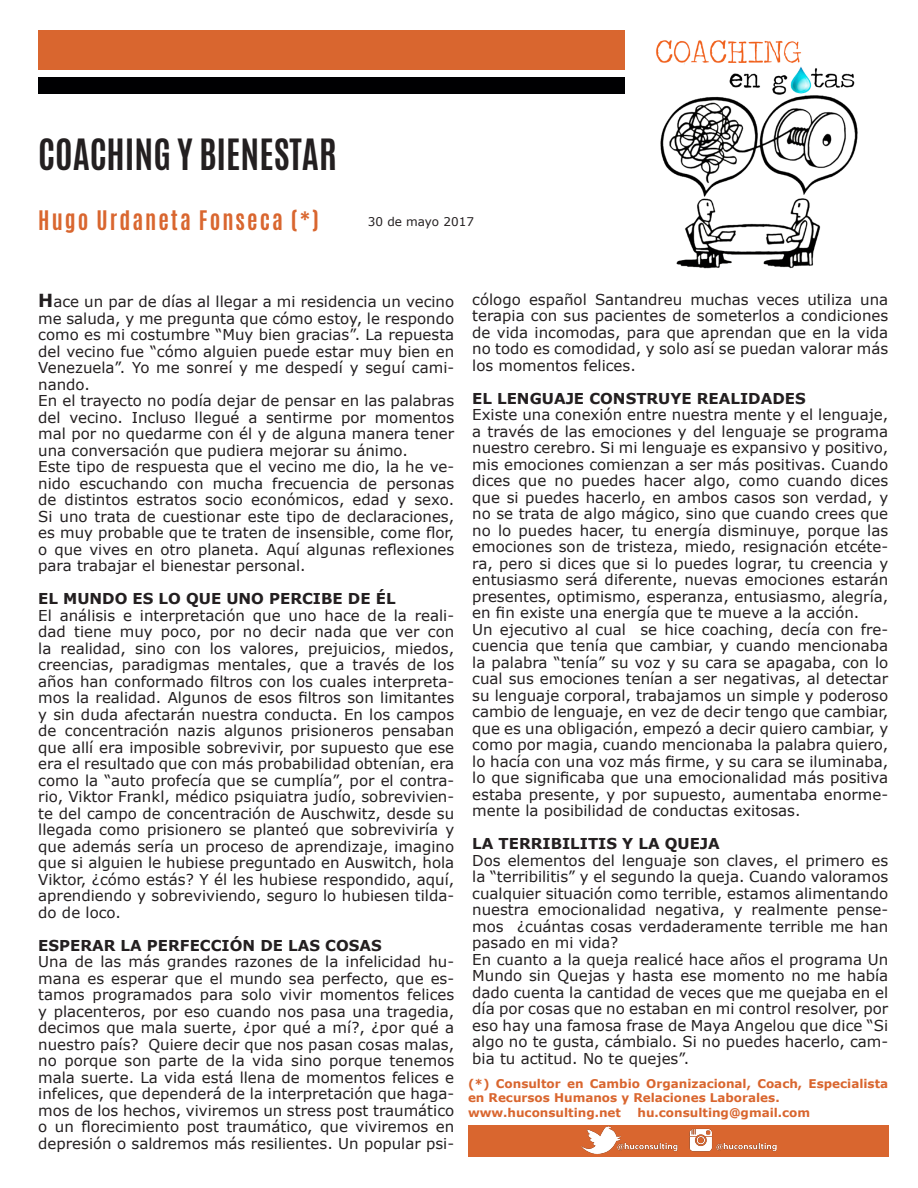
<style>
.page{position:relative;width:918px;height:1188px;background:#fff}
.page>*{position:absolute;margin:0;border:0;box-sizing:border-box;transform-origin:0 0}
.t1{font:700 36px "Antonio";color:#231f20}
.t2{font:700 22.5px "Antonio";letter-spacing:.09em;color:#d9662f}
.t3{font:15px/16.5px "Verdana";color:#231f20;text-align:justify}
.t4{font:700 15px "Verdana";color:#231f20}
.t5{font:700 12px/14.4px "Verdana";color:#d9662f}
.t6{font:12px "Verdana";color:#231f20}
.s1{font-weight:700;font-size:18px}
</style>
<div class="page">
<img style="left:656px;top:40px;width:202px;height:229px">
<div style="left:38px;top:31px;width:587px;height:39px;background:#d9662f"></div>
<div style="left:38px;top:78px;width:587px;height:16px;background:#000002"></div>
<div style="left:468px;top:1126px;width:420px;height:31px;background:#d9662f"></div>
<img style="left:581px;top:1126px;width:196px;height:28px">
<p class="t1" style="left:38px;top:128px;width:300px">COACHING Y BIENESTAR</p>
<p class="t2" style="left:38px;top:203px;width:282px">Hugo Urdaneta Fonseca (*)</p>
<p class="t6" style="left:368px;top:214px;width:108px">30 de mayo 2017</p>
<p class="t3" style="left:38px;top:293px;width:418px"><span class="s1">H</span>ace un par de días al llegar a mi residencia un vecino me saluda, y me pregunta que cómo estoy, le respondo como es mi costumbre “Muy bien gracias”. La repuesta del vecino fue “cómo alguien puede estar muy bien en Venezuela”. Yo me sonreí y me despedí y seguí cami&shy;nando.</p>
<p class="t3" style="left:38px;top:392px;width:418px">En el trayecto no podía dejar de pensar en las palabras del vecino. Incluso llegué a sentirme por momentos mal por no quedarme con él y de alguna manera tener una conversación que pudiera mejorar su ánimo.</p>
<p class="t3" style="left:38px;top:458px;width:418px">Este tipo de respuesta que el vecino me dio, la he ve&shy;nido escuchando con mucha frecuencia de personas de distintos estratos socio económicos, edad y sexo.<br>Si uno trata de cuestionar este tipo de declaraciones, es muy probable que te traten de insensible, come flor, o que vives en otro planeta. Aquí algunas reflexiones para trabajar el bienestar personal.</p>
<p class="t4" style="left:38px;top:588px;width:359px">EL MUNDO ES LO QUE UNO PERCIBE DE ÉL</p>
<p class="t3" style="left:38px;top:607px;width:418px">El análisis e interpretación que uno hace de la reali&shy;dad tiene muy poco, por no decir nada que ver con la realidad, sino con los valores, prejuicios, miedos, creencias, paradigmas mentales, que a través de los años han conformado filtros con los cuales interpreta&shy;mos la realidad. Algunos de esos filtros son limitantes y sin duda afectarán nuestra conducta. En los campos de concentración nazis algunos prisioneros pensaban que allí era imposible sobrevivir, por supuesto que ese era el resultado que con más probabilidad obtenían, era como la “auto profecía que se cumplía”, por el contra&shy;rio, Viktor Frankl, médico psiquiatra judío, sobrevivien&shy;te del campo de concentración de Auschwitz, desde su llegada como prisionero se planteó que sobreviviría y que además sería un proceso de aprendizaje, imagino que si alguien le hubiese preguntado en Auswitch, hola Viktor, ¿cómo estás? Y él les hubiese respondido, aquí, aprendiendo y sobreviviendo, seguro lo hubiesen tilda&shy;do de loco.</p>
<p class="t4" style="left:38px;top:935px;width:345px">ESPERAR LA PERFECCIÓN DE LAS COSAS</p>
<p class="t3" style="left:38px;top:953px;width:418px">Una de las más grandes razones de la infelicidad hu&shy;mana es esperar que el mundo sea perfecto, que es&shy;tamos programados para solo vivir momentos felices y placenteros, por eso cuando nos pasa una tragedia, decimos que mala suerte, ¿por qué a mí?, ¿por qué a nuestro país? Quiere decir que nos pasan cosas malas, no porque son parte de la vida sino porque tenemos mala suerte. La vida está llena de momentos felices e infelices, que dependerá de la interpretación que haga&shy;mos de los hechos, viviremos un stress post traumático o un florecimiento post traumático, que viviremos en depresión o saldremos más resilientes. Un popular psi-</p>
<p class="t3" style="left:472px;top:291px;width:418px">cólogo español Santandreu muchas veces utiliza una terapia con sus pacientes de someterlos a condiciones de vida incomodas, para que aprendan que en la vida no todo es comodidad, y solo así se puedan valorar más los momentos felices.</p>
<p class="t4" style="left:472px;top:388px;width:335px">EL LENGUAJE CONSTRUYE REALIDADES</p>
<p class="t3" style="left:472px;top:406px;width:418px">Existe una conexión entre nuestra mente y el lenguaje, a través de las emociones y del lenguaje se programa nuestro cerebro. Si mi lenguaje es expansivo y positivo, mis emociones comienzan a ser más positivas. Cuando dices que no puedes hacer algo, como cuando dices que si puedes hacerlo, en ambos casos son verdad, y no se trata de algo mágico, sino que cuando crees que no lo puedes hacer, tu energía disminuye, porque las emociones son de tristeza, miedo, resignación etcéte&shy;ra, pero si dices que si lo puedes lograr, tu creencia y entusiasmo será diferente, nuevas emociones estarán presentes, optimismo, esperanza, entusiasmo, alegría, en fin existe una energía que te mueve a la acción.</p>
<p class="t3" style="left:472px;top:621px;width:418px">Un ejecutivo al cual se hice coaching, decía con fre&shy;cuencia que tenía que cambiar, y cuando mencionaba la palabra “tenía” su voz y su cara se apagaba, con lo cual sus emociones tenían a ser negativas, al detectar su lenguaje corporal, trabajamos un simple y poderoso cambio de lenguaje, en vez de decir tengo que cambiar, que es una obligación, empezó a decir quiero cambiar, y como por magia, cuando mencionaba la palabra quiero, lo hacía con una voz más firme, y su cara se iluminaba, lo que significaba que una emocionalidad más positiva estaba presente, y por supuesto, aumentaba enorme&shy;mente la posibilidad de conductas exitosas.</p>
<p class="t4" style="left:472px;top:833px;width:249px">LA TERRIBILITIS Y LA QUEJA</p>
<p class="t3" style="left:472px;top:852px;width:418px">Dos elementos del lenguaje son claves, el primero es la “terribilitis” y el segundo la queja. Cuando valoramos cualquier situación como terrible, estamos alimentando nuestra emocionalidad negativa, y realmente pense&shy;mos ¿cuántas cosas verdaderamente terrible me han pasado en mi vida?</p>
<p class="t3" style="left:472px;top:951px;width:417px">En cuanto a la queja realicé hace años el programa Un Mundo sin Quejas y hasta ese momento no me había dado cuenta la cantidad de veces que me quejaba en el día por cosas que no estaban en mi control resolver, por eso hay una famosa frase de Maya Angelou que dice “Si algo no te gusta, cámbialo. Si no puedes hacerlo, cam&shy;bia tu actitud. No te quejes”.</p>
<p class="t5" style="left:468px;top:1076px;width:422px">(*) Consultor en Cambio Organizacional, Coach, Especialista en Recursos Humanos y Relaciones Laborales.</p>
<p class="t5" style="left:468px;top:1105px;width:155px">www.huconsulting.net</p>
<p class="t5" style="left:638px;top:1105px;width:174px">hu.consulting@gmail.com</p>
</div>
